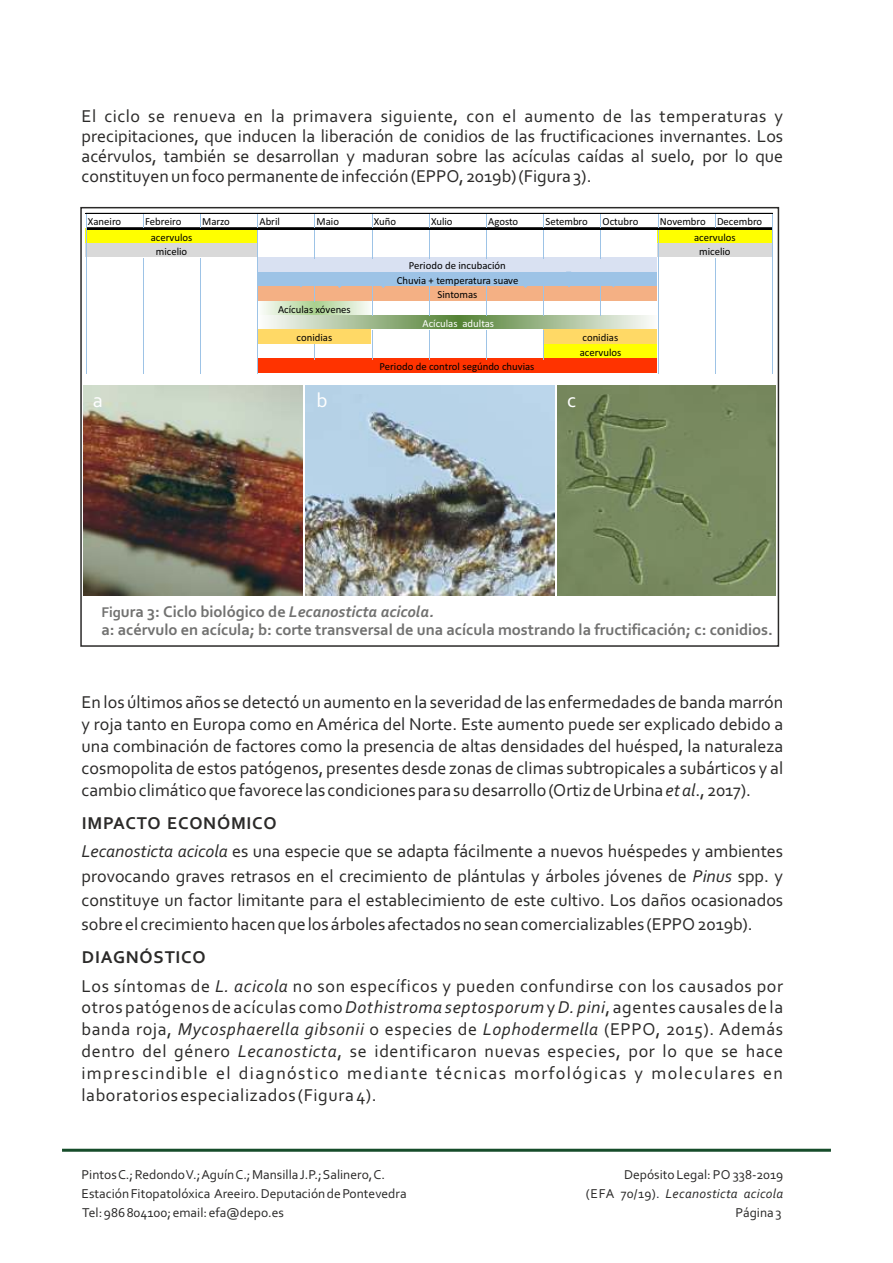
<style>
.page{position:relative;width:893px;height:1263px;background:#fff}
.page>*{position:absolute;margin:0;border:0;box-sizing:border-box;transform-origin:0 0}
.t1{font:20.7px "Corbel";color:#fefefe}
.t2{font:18px/21.9px "Corbel";color:#2b2a29;text-align:justify}
.t3{font:18px/28.5px "Corbel";letter-spacing:.035em;color:#2b2a29}
.t4{font:700 16.2px/18px "Corbel";color:#727271}
.t5{font:13.5px "Corbel";color:#2b2a29}
.t6{font:italic 13.5px "Corbel";letter-spacing:.025em;color:#2b2a29}
.t7{font:10.8px/14.4px "Calibri";color:#000;text-align:center}
.t8{font:10.8px "Calibri";color:#fff}
.s1{font-size:14.85px}
.s2{font-style:italic}
.s3{font-weight:700}
.s4{font-style:normal}
</style>
<div class="page">
<svg style="left:62px;top:1148px;width:769px;height:4px;background:#4f785e"></svg>
<div style="left:86px;top:228px;width:172px;height:16px;background:#ff0"></div>
<div style="left:658px;top:228px;width:115px;height:16px;background:#ff0"></div>
<div style="left:86px;top:244px;width:172px;height:15px;background:#d9d9d9"></div>
<div style="left:658px;top:244px;width:115px;height:15px;background:#d9d9d9"></div>
<div style="left:86px;top:258px;width:172px;height:15px;background:#fff"></div>
<div style="left:257px;top:258px;width:401px;height:15px;background:#d9e1f2"></div>
<div style="left:658px;top:258px;width:116px;height:15px;background:#fff"></div>
<div style="left:257px;top:272px;width:401px;height:15px;background:#9dc3e6"></div>
<div style="left:257px;top:287px;width:401px;height:15px;background:#f4b084"></div>
<img style="left:258px;top:301px;width:114px;height:14px">
<div style="left:372px;top:301px;width:402px;height:15px;background:#fff"></div>
<img style="left:258px;top:315px;width:399px;height:15px">
<div style="left:257px;top:330px;width:115px;height:15px;background:#ffd966"></div>
<div style="left:543px;top:330px;width:115px;height:15px;background:#ffd966"></div>
<div style="left:86px;top:344px;width:458px;height:15px;background:#fff"></div>
<div style="left:543px;top:344px;width:115px;height:15px;background:#ff0"></div>
<div style="left:257px;top:359px;width:401px;height:15px;background:#f30"></div>
<hr style="left:86px;top:373px;width:688px;height:2px;background:#fff">
<hr style="left:86px;top:213px;width:687px;height:1px;background:#000">
<hr style="left:86px;top:227px;width:686px;height:1px;background:#000">
<hr style="left:86px;top:228px;width:686px;height:1px;background:#000">
<hr style="left:86px;top:229px;width:686px;height:1px;background:#000">
<svg style="left:257px;top:214px;width:1px;height:14px"></svg>
<svg style="left:658px;top:214px;width:1px;height:14px"></svg>
<svg style="left:143px;top:214px;width:1px;height:14px"></svg>
<svg style="left:200px;top:214px;width:1px;height:14px"></svg>
<svg style="left:715px;top:214px;width:1px;height:14px"></svg>
<svg style="left:314px;top:214px;width:1px;height:45px"></svg>
<svg style="left:372px;top:214px;width:1px;height:45px"></svg>
<svg style="left:429px;top:214px;width:1px;height:45px"></svg>
<svg style="left:486px;top:214px;width:1px;height:45px"></svg>
<svg style="left:543px;top:214px;width:1px;height:45px"></svg>
<svg style="left:600px;top:214px;width:1px;height:45px"></svg>
<svg style="left:429px;top:287px;width:1px;height:29px"></svg>
<svg style="left:486px;top:287px;width:1px;height:29px"></svg>
<svg style="left:543px;top:287px;width:1px;height:29px"></svg>
<svg style="left:314px;top:287px;width:1px;height:15px"></svg>
<hr style="left:86px;top:214px;width:1px;height:160px;background:#9dc3e6">
<hr style="left:143px;top:258px;width:1px;height:116px;background:#9dc3e6">
<hr style="left:200px;top:258px;width:1px;height:116px;background:#9dc3e6">
<hr style="left:257px;top:230px;width:1px;height:144px;background:#9dc3e6">
<svg style="left:314px;top:344px;width:1px;height:15px"></svg>
<svg style="left:372px;top:330px;width:1px;height:29px"></svg>
<svg style="left:429px;top:330px;width:1px;height:29px"></svg>
<svg style="left:486px;top:330px;width:1px;height:29px"></svg>
<svg style="left:543px;top:330px;width:1px;height:29px"></svg>
<svg style="left:600px;top:287px;width:1px;height:29px"></svg>
<hr style="left:658px;top:230px;width:1px;height:144px;background:#9dc3e6">
<hr style="left:715px;top:258px;width:1px;height:116px;background:#9dc3e6">
<hr style="left:772px;top:214px;width:1px;height:160px;background:#9dc3e6">
<svg style="left:520px;top:286px;width:11px;height:2px"></svg>
<svg style="left:372px;top:286px;width:17px;height:30px"></svg>
<img style="left:305px;top:385px;width:250px;height:210px">
<img style="left:558px;top:385px;width:218px;height:210px">
<img style="left:84px;top:385px;width:219px;height:210px">
<p class="t2" style="left:82px;top:107px;width:703px;line-height:20.1px">El ciclo se renueva en la primavera siguiente, con el aumento de las temperaturas y precipitaciones, que inducen la liberación de conidios de las fructificaciones invernantes. Los acérvulos, también se desarrollan y maduran sobre las acículas caídas al suelo, por lo que constituyen un foco permanente de infección (EPPO, 2019b) (Figura 3).</p>
<p class="t7" style="left:88px;top:215px;width:35px">Xaneiro</p>
<p class="t7" style="left:145px;top:215px;width:38px">Febreiro</p>
<p class="t7" style="left:202px;top:215px;width:29px">Marzo</p>
<p class="t7" style="left:259px;top:215px;width:22px">Abril</p>
<p class="t7" style="left:317px;top:215px;width:24px">Maio</p>
<p class="t7" style="left:374px;top:215px;width:24px">Xuño</p>
<p class="t7" style="left:431px;top:215px;width:23px">Xulio</p>
<p class="t7" style="left:488px;top:215px;width:32px">Agosto</p>
<p class="t7" style="left:545px;top:215px;width:44px">Setembro</p>
<p class="t7" style="left:603px;top:215px;width:37px">Octubro</p>
<p class="t7" style="left:660px;top:215px;width:104px">Novembro Decembro</p>
<p class="t7" style="left:151px;top:231px;width:43px">acervulos micelio</p>
<p class="t7" style="left:694px;top:231px;width:43px">acervulos</p>
<p class="t7" style="left:397px;top:274px;width:123px">Chuvia + temperatura suave</p>
<p class="t7" style="left:699px;top:245px;width:33px">micelio</p>
<p class="t7" style="left:409px;top:259px;width:98px">Periodo de incubación</p>
<p class="t7" style="left:278px;top:303px;width:74px">Acículas xóvenes</p>
<p class="t7" style="left:297px;top:331px;width:37px">conidias</p>
<p class="t7" style="left:437px;top:288px;width:41px">Sintomas</p>
<p class="t8" style="left:422px;top:319px;width:73px">Acículas adultas</p>
<p class="t7" style="left:380px;top:360px;width:156px">Periodo de control segúndo chuvias</p>
<p class="t7" style="left:583px;top:331px;width:37px">conidias</p>
<p class="t7" style="left:580px;top:346px;width:43px">acervulos</p>
<p class="t1" style="left:93px;top:392px;width:12px">a</p>
<p class="t1" style="left:316px;top:392px;width:13px">b</p>
<p class="t1" style="left:567px;top:392px;width:11px">c</p>
<p class="t4" style="left:101px;top:604px;width:673px"><span class="s1">Fig</span>ura 3: Ciclo biológico de <span class="s2">Lecanosticta acicola.<br></span>a: acérvulo en acícula; b: corte transversal de una acícula mostrando la fructificación; c: conidios.</p>
<p class="t2" style="left:82px;top:693px;width:703px">En los últimos años se detectó un aumento en la severidad de las enfermedades de banda marrón y roja tanto en Europa como en América del Norte. Este aumento puede ser explicado debido a una combinación de factores como la presencia de altas densidades del huésped, la naturaleza cosmopolita de estos patógenos, presentes desde zonas de climas subtropicales a subárticos y al cambio climático que favorece las condiciones para su desarrollo (Ortiz de Urbina <span class="s2">et al</span>., 2017).</p>
<p class="t2" style="left:82px;top:810px;width:703px;line-height:28.5px"><span class="s3">IMPACTO ECONÓMICO<br></span><span class="s2">Lecanosticta acicola</span> es una especie que se adapta fácilmente a nuevos huéspedes y ambientes</p>
<p class="t2" style="left:82px;top:865px;width:703px;line-height:24.2px">provocando graves retrasos en el crecimiento de plántulas y árboles jóvenes de <span class="s2">Pinus</span> spp. y constituye un factor limitante para el establecimiento de este cultivo. Los daños ocasionados sobre el crecimiento hacen que los árboles afectados no sean comercializables (EPPO 2019b).</p>
<p class="t3" style="left:82px;top:944px;width:703px"><span class="s3">DIAGNÓSTICO<br></span>Los síntomas de <span class="s2">L. acicola</span> no son específicos y pueden confundirse con los causados por</p>
<p class="t2" style="left:81px;top:998px;width:703px">otros patógenos de acículas como <span class="s2">Dothistroma septosporum</span>y <span class="s2">D. pini</span>, agentes causales de la banda roja, <span class="s2">Mycosphaerella gibsonii</span> o especies de <span class="s2">Lophodermella</span> (EPPO, 2015). Además dentro del género <span class="s2">Lecanosticta</span>, se identificaron nuevas especies, por lo que se hace imprescindible el diagnóstico mediante técnicas morfológicas y moleculares en laboratorios especializados (Figura 4).</p>
<p class="t5" style="left:82px;top:1169px;width:305px">Pintos C.; Redondo V.; Aguín C.; Mansilla J.P.; Salinero, C.</p>
<p class="t5" style="left:624px;top:1169px;width:161px">Depósito Legal: PO 338-2019</p>
<p class="t5" style="left:82px;top:1188px;width:327px">Estación Fitopatolóxica Areeiro. Deputación de Pontevedra</p>
<p class="t6" style="left:586px;top:1188px;width:199px"><span class="s4">(EFA 70/19).</span> Lecanosticta acicola</p>
<p class="t5" style="left:82px;top:1207px;width:203px">Tel: 986 804100; email: efa@depo.es</p>
<p class="t5" style="left:735px;top:1207px;width:48px">Página 3</p>
</div>
